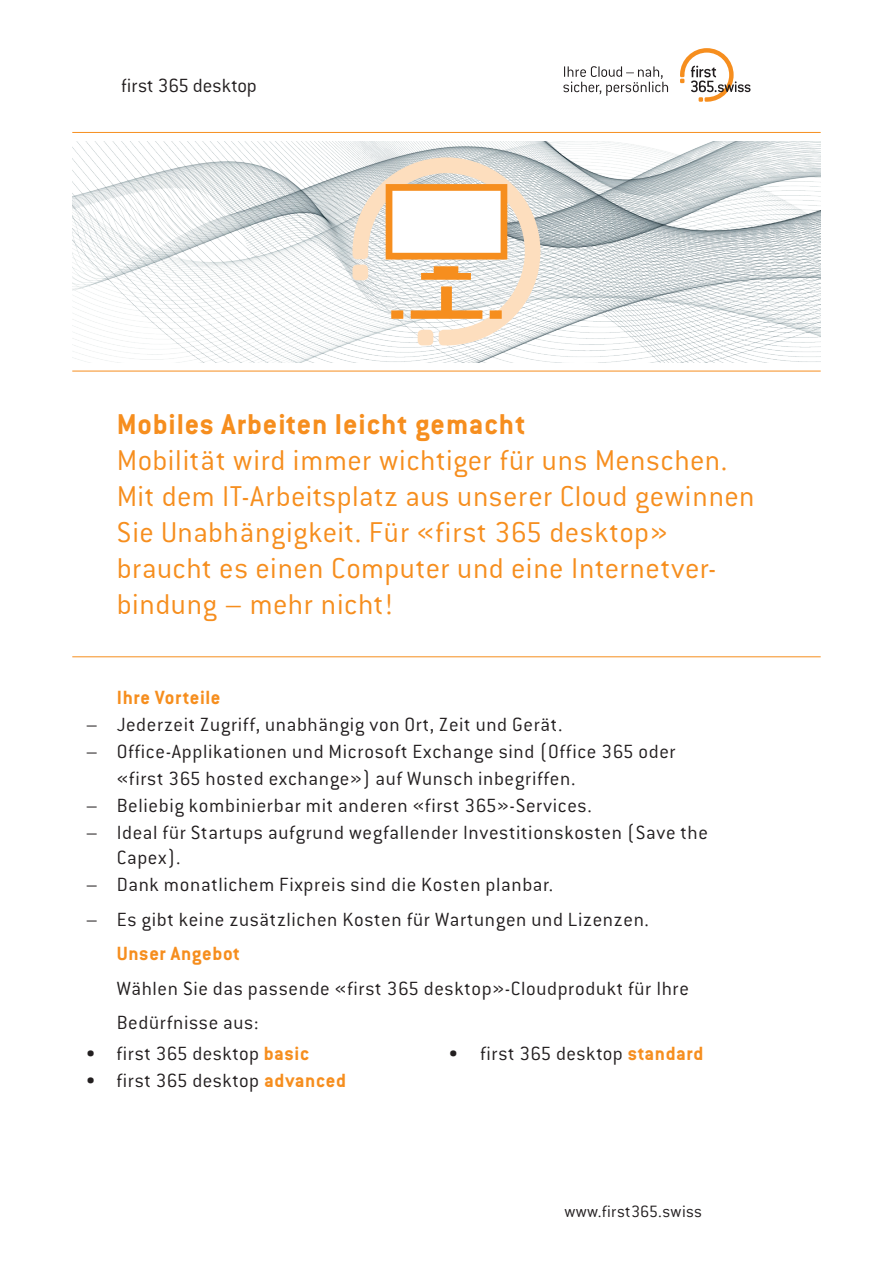
<style>
.page{position:relative;width:893px;height:1263px;background:#fff}
.page>*{position:absolute;margin:0;border:0;box-sizing:border-box;transform-origin:0 0}
.t1{font:300 31.5px/36px "Conduit ITC Std";letter-spacing:.015em;color:#f68e1e}
.t2{font:700 31.5px "Conduit ITC Std";letter-spacing:.03em;color:#f68e1e}
.t3{font:300 21px/27px "Conduit ITC Std";letter-spacing:.03em;color:#231f20}
.t4{font:700 21px "Conduit ITC Std";letter-spacing:.03em;color:#f68e1e}
.t5{font:300 21px "Conduit ITC Std";color:#231f20}
.t6{font:300 18px "Conduit ITC Std";letter-spacing:.02em;color:#231f20}
.s1{font-weight:700;color:#f68e1e}
</style>
<div class="page">
<img style="left:72px;top:141px;width:749px;height:221px">
<svg style="left:680px;top:48px;width:70px;height:54px"></svg>
<svg style="left:563px;top:66px;width:105px;height:30px"></svg>
<hr style="left:72px;top:656px;width:749px;height:1px;background:#f68e1e">
<hr style="left:72px;top:132px;width:749px;height:1px;background:#f68e1e">
<hr style="left:72px;top:371px;width:749px;height:1px;background:#f68e1e">
<svg style="left:352px;top:157px;width:188px;height:188px"></svg>
<p class="t5" style="left:121px;top:73px;width:137px">first 365 desktop</p>
<h1 class="t2" style="left:117px;top:405px;width:410px">Mobiles Arbeiten leicht gemacht</h1>
<h1 class="t1" style="left:117px;top:441px;width:639px">Mobilität wird immer wichtiger für uns Menschen.<br>Mit dem IT-Arbeitsplatz aus unserer Cloud gewinnen Sie Unabhängigkeit. Für «first 365 desktop» braucht es einen Computer und eine Internetver&shy;bindung – mehr nicht!</h1>
<p class="t4" style="left:117px;top:685px;width:105px">Ihre Vorteile</p>
<p class="t3" style="left:86px;top:710px;width:478px">– Jederzeit Zugriff, unabhängig von Ort, Zeit und Gerät.</p>
<p class="t3" style="left:117px;top:737px;width:561px;text-indent:-31px">– Office-Applikationen und Microsoft Exchange sind (Office 365 oder «first 365 hosted exchange») auf Wunsch inbegriffen.</p>
<p class="t3" style="left:86px;top:791px;width:507px">– Beliebig kombinierbar mit anderen «first 365»-Services.</p>
<p class="t3" style="left:117px;top:819px;width:593px;line-height:25.2px;text-indent:-31px">– Ideal für Startups aufgrund wegfallender Investitionskosten (Save the<br>Capex).</p>
<p class="t3" style="left:86px;top:870px;width:469px">– Dank monatlichem Fixpreis sind die Kosten planbar.</p>
<p class="t3" style="left:86px;top:905px;width:565px">– Es gibt keine zusätzlichen Kosten für Wartungen und Lizenzen.</p>
<p class="t4" style="left:117px;top:941px;width:125px">Unser Angebot</p>
<p class="t3" style="left:117px;top:970px;width:574px;line-height:34.5px">Wählen Sie das passende «first 365 desktop»-Cloudprodukt für Ihre<br>Bedürfnisse aus:</p>
<p class="t3" style="left:86px;top:1040px;width:225px">• first 365 desktop <span class="s1">basic</span></p>
<p class="t3" style="left:448px;top:1039px;width:257px">• first 365 desktop <span class="s1">standard</span></p>
<p class="t3" style="left:86px;top:1067px;width:262px">• first 365 desktop <span class="s1">advanced</span></p>
<p class="t6" style="left:564px;top:1201px;width:139px">www.first365.swiss</p>
</div>
